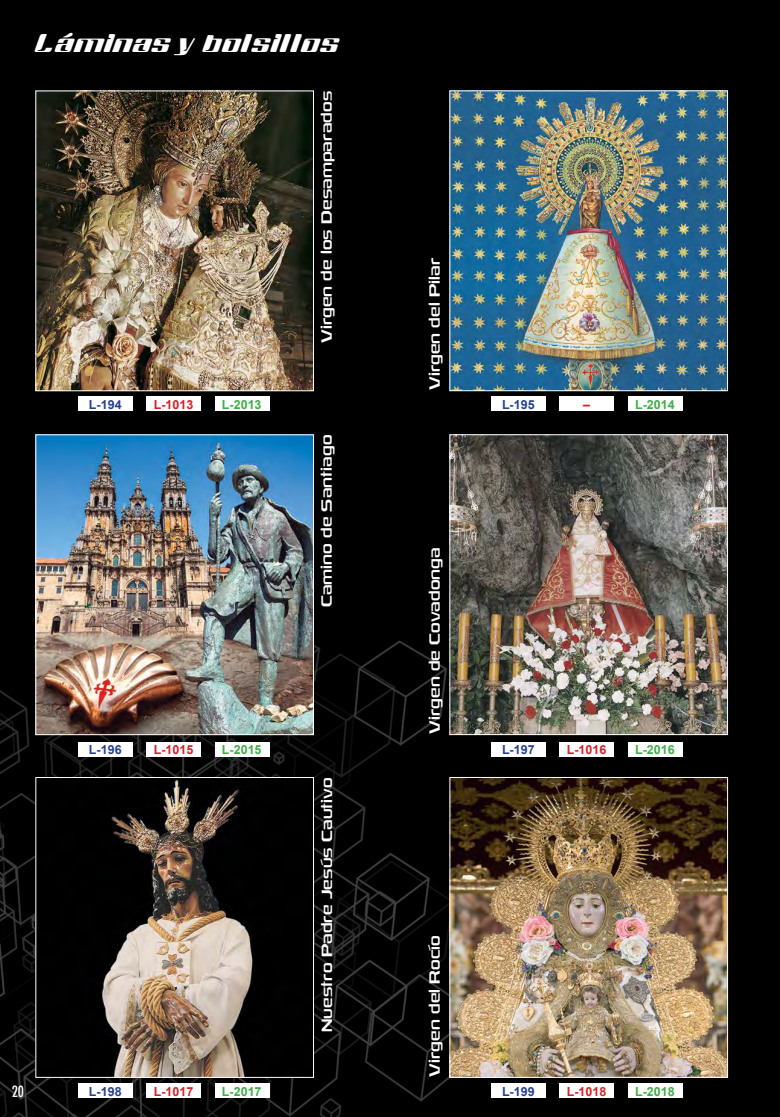
<style>
.page{position:relative;width:780px;height:1117px;background:#fff}
.page>*{position:absolute;margin:0;border:0;box-sizing:border-box;transform-origin:0 0}
.t1{font:22.5px "Magenta";letter-spacing:.03em;color:#fff}
.t2{font:15px "Rexlia Rg";letter-spacing:.01em;color:#fff}
.t3{font:500 condensed 15px "Futura";color:#fff}
.t4{font:700 12.5px "Arial";color:#41ad49}
.t5{font:700 12.5px "Arial";color:#d2232a}
.t6{font:700 12.5px "Arial";color:#25408f}
</style>
<div class="page">
<div style="left:0;top:0;width:779px;height:1116px;background:#000"></div>
<div style="left:559px;top:396px;width:55px;height:15px;background:#fff"></div>
<div style="left:628px;top:396px;width:54px;height:15px;background:#fff"></div>
<div style="left:491px;top:396px;width:54px;height:15px;background:#fff"></div>
<div style="left:147px;top:396px;width:54px;height:15px;background:#fff"></div>
<div style="left:215px;top:396px;width:54px;height:15px;background:#fff"></div>
<div style="left:78px;top:396px;width:54px;height:15px;background:#fff"></div>
<div style="left:559px;top:742px;width:55px;height:14px;background:#fff"></div>
<div style="left:628px;top:742px;width:54px;height:14px;background:#fff"></div>
<div style="left:491px;top:742px;width:54px;height:14px;background:#fff"></div>
<div style="left:147px;top:742px;width:54px;height:14px;background:#fff"></div>
<div style="left:215px;top:742px;width:54px;height:14px;background:#fff"></div>
<div style="left:78px;top:742px;width:54px;height:14px;background:#fff"></div>
<div style="left:559px;top:1083px;width:55px;height:15px;background:#fff"></div>
<div style="left:628px;top:1083px;width:54px;height:15px;background:#fff"></div>
<div style="left:491px;top:1083px;width:54px;height:15px;background:#fff"></div>
<div style="left:147px;top:1083px;width:54px;height:15px;background:#fff"></div>
<div style="left:215px;top:1083px;width:54px;height:15px;background:#fff"></div>
<div style="left:78px;top:1083px;width:54px;height:15px;background:#fff"></div>
<img style="left:451px;top:778px;width:275px;height:297px">
<div style="left:449px;top:776px;width:279px;height:301px;border:1px solid #fff"></div>
<img style="left:37px;top:778px;width:275px;height:297px">
<div style="left:35px;top:776px;width:279px;height:301px;border:1px solid #fff"></div>
<img style="left:451px;top:436px;width:275px;height:297px">
<div style="left:449px;top:434px;width:279px;height:301px;border:1px solid #fff"></div>
<img style="left:37px;top:436px;width:275px;height:297px">
<div style="left:35px;top:434px;width:279px;height:301px;border:1px solid #fff"></div>
<img style="left:451px;top:92px;width:275px;height:297px">
<div style="left:449px;top:90px;width:279px;height:301px;border:1px solid #fff"></div>
<img style="left:37px;top:92px;width:275px;height:297px">
<div style="left:35px;top:90px;width:279px;height:301px;border:1px solid #fff"></div>
<h1 class="t1" style="left:35px;top:27px;width:304px">Láminas y bolsillos</h1>
<p class="t3" style="left:12px;top:1081px;width:14px">20</p>
<p class="t2" style="left:317px;top:343px;width:254px;rotate:-90deg">Virgen de los Desamparados</p>
<p class="t2" style="left:425px;top:390px;width:134px;rotate:-90deg">Virgen del Pilar</p>
<p class="t6" style="left:89px;top:396px;width:34px">L-194</p>
<p class="t5" style="left:154px;top:396px;width:41px">L-1013</p>
<p class="t4" style="left:222px;top:396px;width:41px">L-2013</p>
<p class="t6" style="left:502px;top:396px;width:34px">L-195</p>
<p class="t5" style="left:583px;top:396px;width:8px">–</p>
<p class="t4" style="left:635px;top:396px;width:41px">L-2014</p>
<p class="t2" style="left:317px;top:607px;width:174px;rotate:-90deg">Camino de Santiago</p>
<p class="t2" style="left:425px;top:734px;width:188px;rotate:-90deg">Virgen de Covadonga</p>
<p class="t6" style="left:89px;top:741px;width:34px">L-196</p>
<p class="t5" style="left:154px;top:741px;width:41px">L-1015</p>
<p class="t4" style="left:222px;top:741px;width:41px">L-2015</p>
<p class="t6" style="left:502px;top:741px;width:34px">L-197</p>
<p class="t5" style="left:566px;top:741px;width:41px">L-1016</p>
<p class="t4" style="left:635px;top:741px;width:41px">L-2016</p>
<p class="t2" style="left:317px;top:1031px;width:256px;rotate:-90deg">Nuestro Padre Jesús Cautivo</p>
<p class="t2" style="left:425px;top:1076px;width:143px;rotate:-90deg">Virgen del Rocío</p>
<p class="t6" style="left:89px;top:1082px;width:34px">L-198</p>
<p class="t5" style="left:154px;top:1082px;width:41px">L-1017</p>
<p class="t4" style="left:222px;top:1082px;width:41px">L-2017</p>
<p class="t6" style="left:502px;top:1082px;width:34px">L-199</p>
<p class="t5" style="left:566px;top:1082px;width:41px">L-1018</p>
<p class="t4" style="left:635px;top:1082px;width:41px">L-2018</p>
</div>
